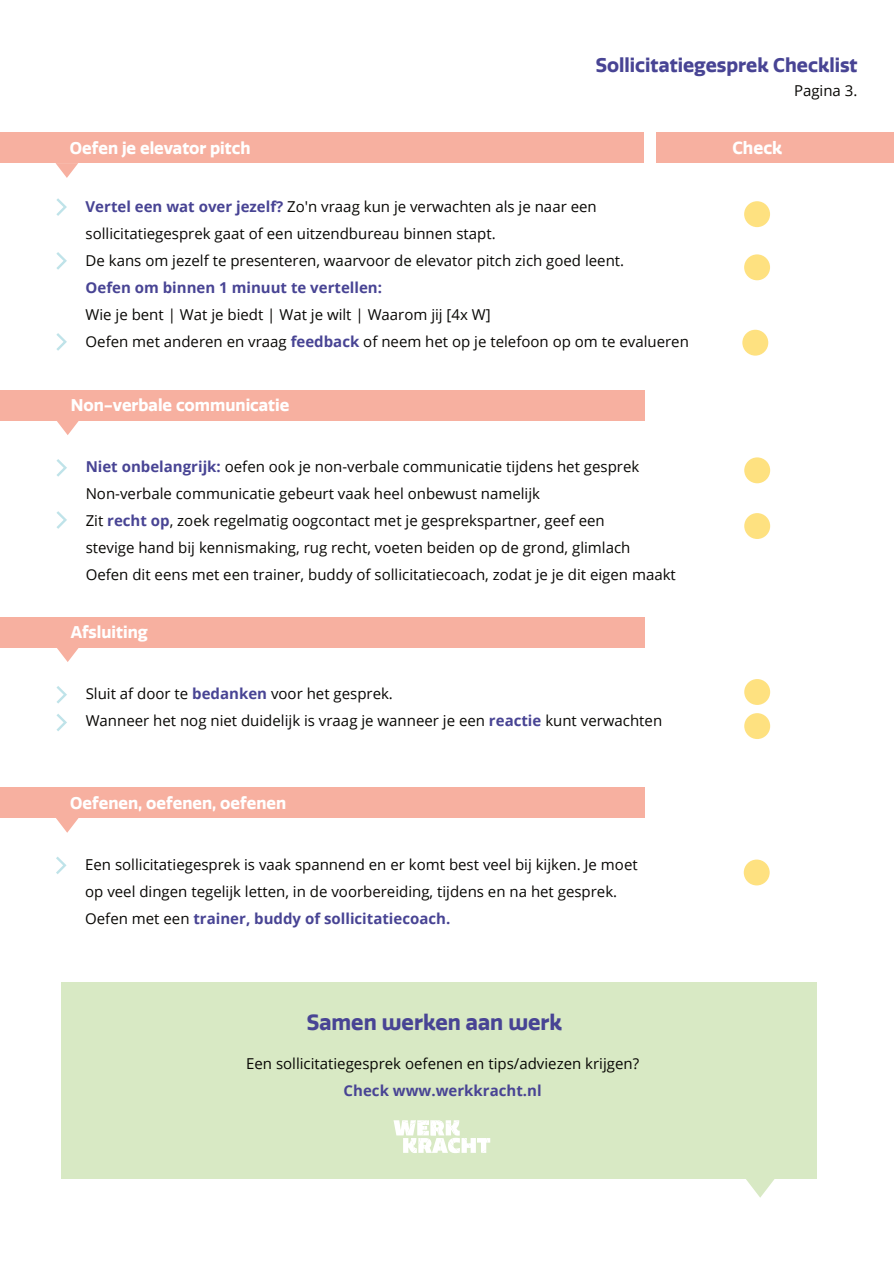
<style>
.page{position:relative;width:894px;height:1263px;background:#fff}
.page>*{position:absolute;margin:0;border:0;box-sizing:border-box;transform-origin:0 0}
.t1{font:700 21.3px "Quatro W00";color:#484494}
.t2{font:700 19.2px "Quatro W00";color:#484494}
.t3{font:700 17.1px "Quatro W00";color:#fff}
.t4{font:700 16.5px "Quatro W00";color:#fff}
.t5{font:15px/27px "Open Sans";color:#080704}
.t6{font:700 15px "Open Sans";color:#484494}
.s1{font-weight:700;color:#484494}
</style>
<div class="page">
<div style="left:61px;top:982px;width:755px;height:196px;background:#d8e9c4"></div>
<svg style="left:393px;top:1120px;width:97px;height:33px"></svg>
<div style="left:0;top:132px;width:643px;height:31px;background:#f7b0a0"></div>
<svg style="left:55px;top:163px;width:23px;height:15px"></svg>
<div style="left:655px;top:132px;width:238px;height:31px;background:#f7b0a0"></div>
<div style="left:743px;top:859px;width:26px;height:26px;background:#fee180;border-radius:50%"></div>
<div style="left:0;top:787px;width:644px;height:31px;background:#f7b0a0"></div>
<svg style="left:56px;top:818px;width:23px;height:15px"></svg>
<svg style="left:741px;top:1178px;width:37px;height:20px"></svg>
<svg style="left:56px;top:857px;width:10px;height:17px"></svg>
<div style="left:743px;top:254px;width:26px;height:26px;background:#fee180;border-radius:50%"></div>
<div style="left:743px;top:201px;width:26px;height:26px;background:#fee180;border-radius:50%"></div>
<svg style="left:56px;top:198px;width:11px;height:18px"></svg>
<svg style="left:56px;top:252px;width:11px;height:18px"></svg>
<svg style="left:56px;top:333px;width:11px;height:18px"></svg>
<div style="left:742px;top:330px;width:26px;height:26px;background:#fee180;border-radius:50%"></div>
<div style="left:0;top:390px;width:644px;height:31px;background:#f7b0a0"></div>
<div style="left:744px;top:513px;width:25px;height:26px;background:#fee180;border-radius:50%"></div>
<div style="left:744px;top:457px;width:25px;height:26px;background:#fee180;border-radius:50%"></div>
<svg style="left:57px;top:421px;width:22px;height:14px"></svg>
<svg style="left:56px;top:459px;width:11px;height:18px"></svg>
<svg style="left:56px;top:511px;width:11px;height:18px"></svg>
<div style="left:0;top:617px;width:644px;height:31px;background:#f7b0a0"></div>
<div style="left:744px;top:713px;width:25px;height:26px;background:#fee180;border-radius:50%"></div>
<div style="left:744px;top:679px;width:25px;height:26px;background:#fee180;border-radius:50%"></div>
<svg style="left:57px;top:648px;width:22px;height:14px"></svg>
<svg style="left:56px;top:686px;width:11px;height:18px"></svg>
<svg style="left:56px;top:714px;width:11px;height:17px"></svg>
<p class="t2" style="left:595px;top:54px;width:263px">Sollicitatiegesprek Checklist</p>
<p class="t5" style="left:793px;top:79px;width:65px">Pagina 3.</p>
<p class="t4" style="left:70px;top:138px;width:182px">Oefen je elevator pitch</p>
<p class="t3" style="left:732px;top:137px;width:51px">Check</p>
<p class="t5" style="left:85px;top:194px;width:540px"><span class="s1">Vertel een wat over jezelf?</span> Zo'n vraag kun je verwachten als je naar een sollicitatiegesprek gaat of een uitzendbureau binnen stapt.<br>De kans om jezelf te presenteren, waarvoor de elevator pitch zich goed leent.</p>
<p class="t6" style="left:85px;top:281px;width:298px">Oefen om binnen 1 minuut te vertellen:</p>
<p class="t5" style="left:85px;top:302px;width:604px">Wie je bent | Wat je biedt | Wat je wilt | Waarom jij [4x W]<br>Oefen met anderen en vraag <span class="s1">feedback</span> of neem het op je telefoon op om te evalueren</p>
<p class="t4" style="left:71px;top:395px;width:220px">Non-verbale communicatie</p>
<p class="t5" style="left:86px;top:455px;width:591px"><span class="s1">Niet onbelangrijk:</span> oefen ook je non-verbale communicatie tijdens het gesprek Non-verbale communicatie gebeurt vaak heel onbewust namelijk<br>Zit <span class="s1">recht op</span>, zoek regelmatig oogcontact met je gesprekspartner, geef een<br>stevige hand bij kennismaking, rug recht, voeten beiden op de grond, glimlach Oefen dit eens met een trainer, buddy of sollicitatiecoach, zodat je je dit eigen maakt</p>
<p class="t4" style="left:71px;top:622px;width:79px">Afsluiting</p>
<p class="t5" style="left:86px;top:682px;width:578px">Sluit af door te <span class="s1">bedanken</span> voor het gesprek.<br>Wanneer het nog niet duidelijk is vraag je wanneer je een <span class="s1">reactie</span> kunt verwachten</p>
<p class="t4" style="left:70px;top:793px;width:217px">Oefenen, oefenen, oefenen</p>
<p class="t5" style="left:85px;top:852px;width:554px">Een sollicitatiegesprek is vaak spannend en er komt best veel bij kijken. Je moet op veel dingen tegelijk letten, in de voorbereiding, tijdens en na het gesprek.<br>Oefen met een <span class="s1">trainer, buddy of sollicitatiecoach.</span></p>
<h1 class="t1" style="left:307px;top:1010px;width:257px">Samen werken aan werk</h1>
<p class="t5" style="left:246px;top:1051px;width:394px">Een sollicitatiegesprek oefenen en tips/adviezen krijgen?</p>
<p class="t6" style="left:343px;top:1084px;width:199px">Check www.werkkracht.nl</p>
</div>
